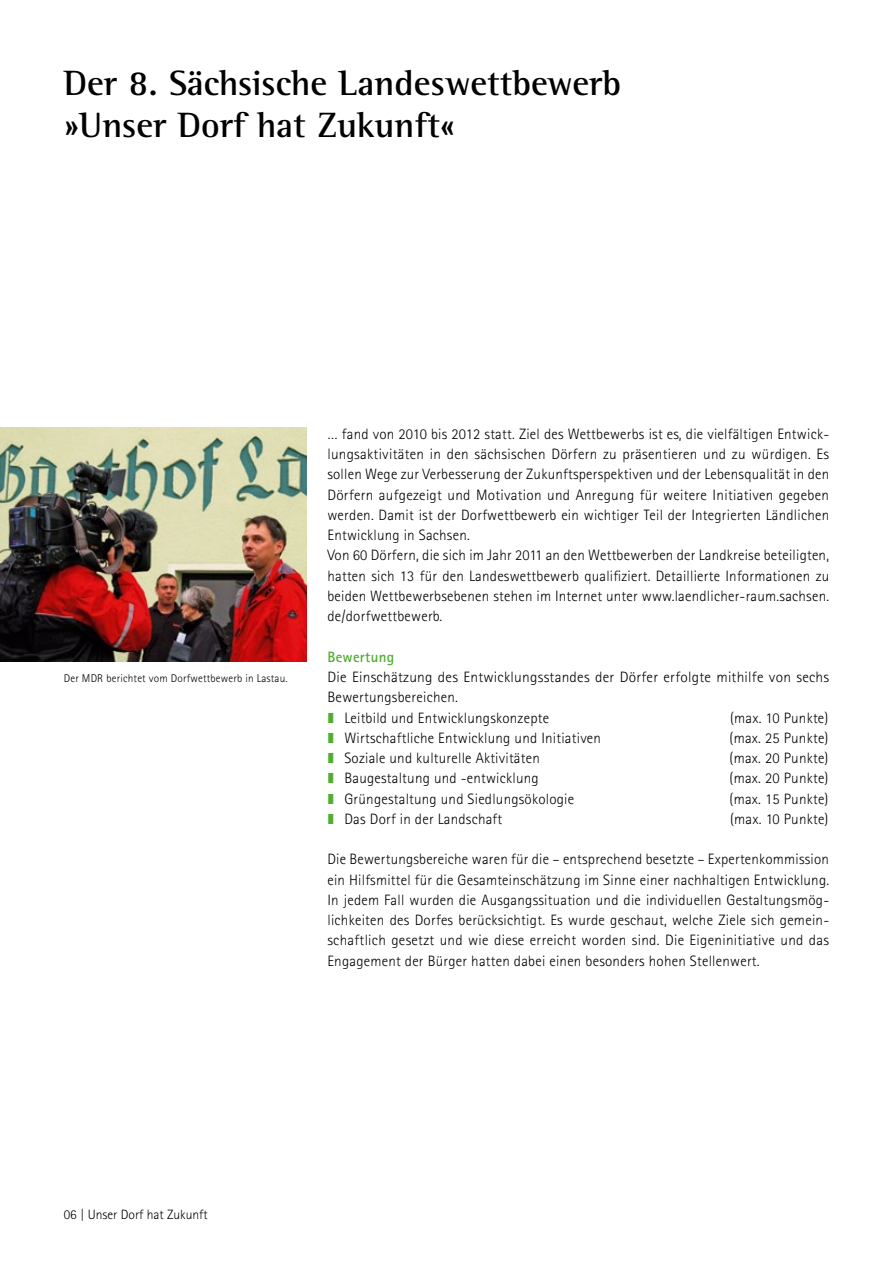
<style>
.page{position:relative;width:893px;height:1263px;background:#fff}
.page>*{position:absolute;margin:0;border:0;box-sizing:border-box;transform-origin:0 0}
.t1{font:700 36px/42px "Rotis Semi Serif";color:#000}
.t2{font:300 15px/20.2px "Rotis Sans Serif";letter-spacing:.015em;color:#000}
.t3{font:700 15px "Rotis Sans Serif";letter-spacing:.015em;color:#51ae30}
.t4{font:300 13.5px "Rotis Sans Serif";color:#000}
.t5{font:300 11.25px "Rotis Sans Serif";letter-spacing:.015em;color:#000}
.s1{font-family:"Sandstein Zapf 0 wt";font-weight:400;color:#51ae30}
</style>
<div class="page">
<img style="left:0;top:427px;width:306px;height:235px">
<h1 class="t1" style="left:64px;top:61px;width:559px">Der 8. Sächsische Landeswettbewerb »Unser Dorf hat Zukunft«</h1>
<p class="t5" style="left:64px;top:672px;width:225px">Der MDR berichtet vom Dorfwettbewerb in Lastau.</p>
<p class="t2" style="left:327px;top:424px;width:503px">… fand von 2010 bis 2012 statt. Ziel des Wettbewerbs ist es, die vielfältigen Entwick&shy;lungsaktivitäten in den sächsischen Dörfern zu präsentieren und zu würdigen. Es sollen Wege zur Verbesserung der Zukunftsperspektiven und der Lebensqualität in den Dörfern aufgezeigt und Motivation und Anregung für weitere Initiativen gegeben werden. Damit ist der Dorfwettbewerb ein wichtiger Teil der Integrierten Ländlichen Entwicklung in Sachsen.<br>Von 60 Dörfern, die sich im Jahr 2011 an den Wettbewerben der Landkreise beteiligten, hatten sich 13 für den Landeswettbewerb qualifiziert. Detaillierte Informationen zu beiden Wettbewerbsebenen stehen im Internet unter www.laendlicher-raum.sachsen. de/dorfwettbewerb.</p>
<p class="t3" style="left:327px;top:647px;width:68px">Bewertung</p>
<p class="t2" style="left:327px;top:667px;width:503px">Die Einschätzung des Entwicklungsstandes der Dörfer erfolgte mithilfe von sechs<br>Bewertungsbereichen.<br><span class="s1">N</span> Leitbild und Entwicklungskonzepte</p>
<p class="t2" style="left:730px;top:707px;width:100px">(max. 10 Punkte)</p>
<p class="t2" style="left:327px;top:727px;width:275px"><span class="s1">N</span> Wirtschaftliche Entwicklung und Initiativen</p>
<p class="t2" style="left:730px;top:727px;width:100px">(max. 25 Punkte)</p>
<p class="t2" style="left:327px;top:748px;width:214px"><span class="s1">N</span> Soziale und kulturelle Aktivitäten</p>
<p class="t2" style="left:730px;top:748px;width:100px">(max. 20 Punkte)</p>
<p class="t2" style="left:327px;top:768px;width:213px"><span class="s1">N</span> Baugestaltung und -entwicklung</p>
<p class="t2" style="left:730px;top:768px;width:100px">(max. 20 Punkte)</p>
<p class="t2" style="left:327px;top:788px;width:248px"><span class="s1">N</span> Grüngestaltung und Siedlungsökologie</p>
<p class="t2" style="left:730px;top:788px;width:100px">(max. 15 Punkte)</p>
<p class="t2" style="left:327px;top:808px;width:176px"><span class="s1">N</span> Das Dorf in der Landschaft</p>
<p class="t2" style="left:730px;top:808px;width:100px">(max. 10 Punkte)</p>
<p class="t2" style="left:327px;top:849px;width:503px;text-align:justify">Die Bewertungsbereiche waren für die – entsprechend besetzte – Expertenkommission ein Hilfsmittel für die Gesamteinschätzung im Sinne einer nachhaltigen Entwicklung.<br>In jedem Fall wurden die Ausgangssituation und die individuellen Gestaltungsmög&shy;lichkeiten des Dorfes berücksichtigt. Es wurde geschaut, welche Ziele sich gemein&shy;schaftlich gesetzt und wie diese erreicht worden sind. Die Eigeninitiative und das Engagement der Bürger hatten dabei einen besonders hohen Stellenwert.</p>
<p class="t4" style="left:64px;top:1206px;width:145px">06 | Unser Dorf hat Zukunft</p>
</div>
